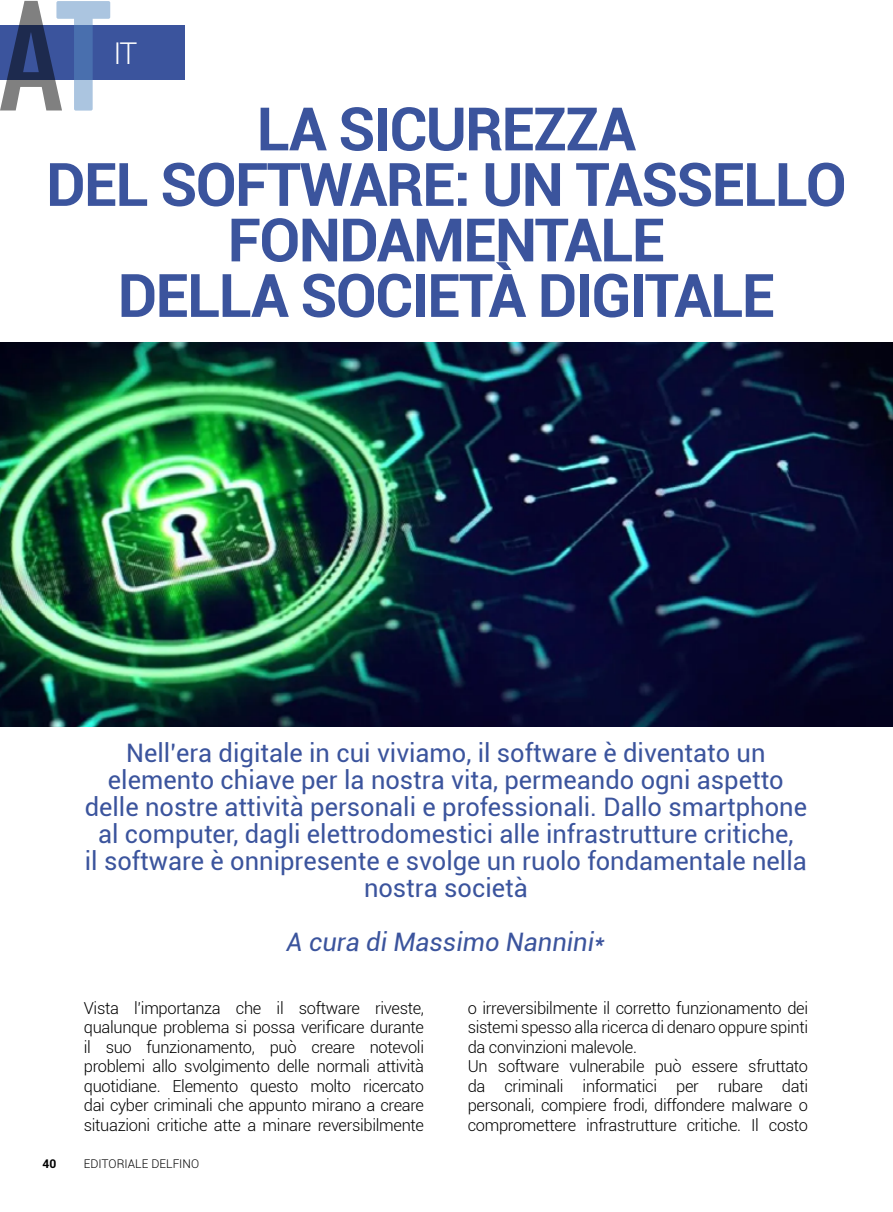
<style>
.page{position:relative;width:893px;height:1212px;background:#fff}
.page>*{position:absolute;margin:0;border:0;box-sizing:border-box;transform-origin:0 0}
.t1{font:700 60px/55.5px "Roboto";letter-spacing:-.03em;color:#3b549d;text-align:center}
.t2{font:300 30px "Roboto";color:#fff}
.t3{font:25.5px/27px "Roboto";color:#3b549d;text-align:center}
.t4{font:italic 25.5px "Roboto";color:#3b549d}
.t5{font:300 16.5px/19.5px "Roboto";letter-spacing:-.02em;color:#000;text-align:justify}
.t6{font:300 12px "Roboto";color:#000}
.t7{font:700 12px "Roboto";color:#000}
</style>
<div class="page">
<img style="left:0;top:342px;width:893px;height:385px">
<div style="left:0;top:26px;width:185px;height:54px;background:#3b549d"></div>
<svg style="left:0;top:1px;width:110px;height:110px"></svg>
<h2 class="t2" style="left:113px;top:37px;width:25px">IT</h2>
<h1 class="t1" style="left:46px;top:102px;width:802px">LA SICUREZZA<br>DEL SOFTWARE: UN TASSELLO<br>FONDAMENTALE<br>DELLA SOCIETÀ DIGITALE</h1>
<p class="t3" style="left:85px;top:740px;width:724px">Nell’era digitale in cui viviamo, il software è diventato un elemento chiave per la nostra vita, permeando ogni aspetto delle nostre attività personali e professionali. Dallo smartphone al computer, dagli elettrodomestici alle infrastrutture critiche,<br>il software è onnipresente e svolge un ruolo fondamentale nella nostra società</p>
<h3 class="t4" style="left:287px;top:928px;width:320px">A cura di Massimo Nannini*</h3>
<p class="t5" style="left:84px;top:998px;width:342px">Vista l’importanza che il software riveste, qualunque problema si possa verificare durante il suo funzionamento, può creare notevoli problemi allo svolgimento delle normali attività quotidiane. Elemento questo molto ricercato dai cyber criminali che appunto mirano a creare situazioni critiche atte a minare reversibilmente</p>
<p class="t5" style="left:468px;top:998px;width:342px;text-align:left">o irreversibilmente il corretto funzionamento dei sistemi spesso alla ricerca di denaro oppure spinti da convinzioni malevole.<br>Un software vulnerabile può essere sfruttato da criminali informatici per rubare dati personali, compiere frodi, diffondere malware o compromettere infrastrutture critiche. Il costo</p>
<p class="t7" style="left:43px;top:1157px;width:15px">40</p>
<p class="t6" style="left:84px;top:1157px;width:117px">EDITORIALE DELFINO</p>
</div>
